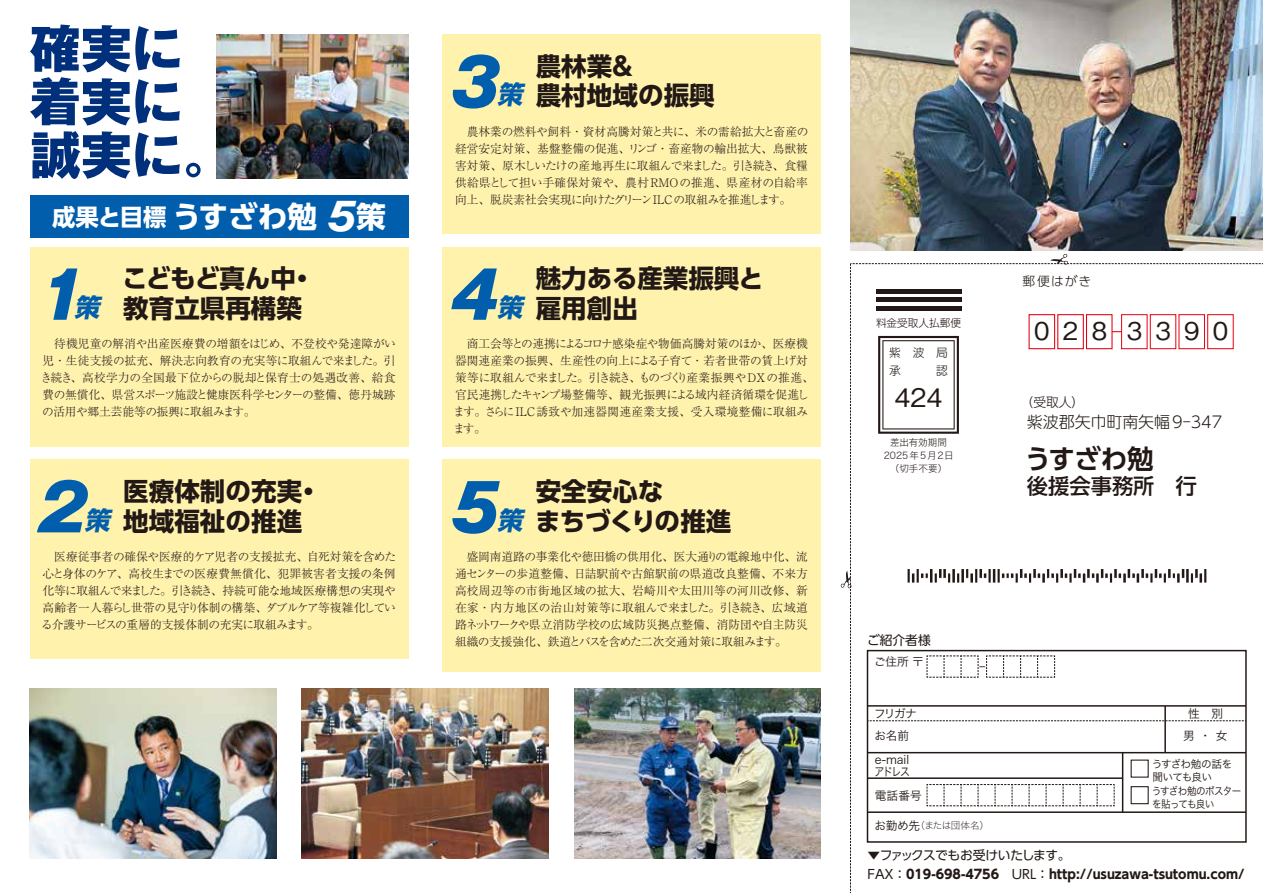
<style>
.page{position:relative;width:1263px;height:893px;background:#fff}
.page>*{position:absolute;margin:0;border:0;box-sizing:border-box;transform-origin:0 0}
.t1{font:800 63.75px "Gothic MB101 Pr 6 N";color:#005ead}
.t2{font:800 51px/53.1px "Gothic MB101 Pr 6 N";color:#002f7b}
.t3{font:700 38.25px "Gothic MB101 Pr 6 N";color:#fff}
.t4{font:700 29.7px "UD Shin Go Pr 6 N";letter-spacing:-.005em;color:#fff}
.t5{font:700 26.55px "UD Shin Go Pr 6 N De";letter-spacing:-.015em;color:#221815}
.t6{font:700 25.5px "UD Shin Go Pr 6 N";color:#221815}
.t7{font:700 25.5px "UD Shin Go Pr 6 N";letter-spacing:-.035em;color:#221815}
.t8{font:700 25.5px "UD Shin Go Pr 6 N";letter-spacing:-.025em;color:#221815}
.t9{font:500 25.5px "Gothic BBB Pr 6 N";color:#221815}
.t10{font:italic 700 25.5px "UD Shin Go Pr 6 N";color:#005ead}
.t11{font:500 24.45px "Gothic BBB Pr 6 N";color:#221815}
.t12{font:700 23.4px "UD Shin Go Pr 6 N";letter-spacing:-.025em;color:#fff}
.t13{font:500 21.3px "UD Shin Go Pr 6 N";color:#221815}
.t14{font:300 15.9px "UD Shin Go Pr 6 N";color:#221815}
.t15{font:700 12.75px/19.2px "UD Shin Go Pr 6 N";color:#221815}
.t16{font:300 12.75px "UD Shin Go Pr 6 N";letter-spacing:.075em;color:#221815}
.t17{font:12.75px "UD Shin Go Pr 6 N";color:#221815}
.t18{font:300 11.7px/17px "Ryumin Pr 6 N";letter-spacing:-.005em;color:#221815;text-align:right}
.t19{font:300 11.7px/17px "Ryumin Pr 6 N";letter-spacing:-.035em;color:#221815}
.t20{font:300 11.7px/17px "Ryumin Pr 6 N";letter-spacing:-.05em;color:#221815}
.t21{font:11.7px/21.3px "Hira Kaku Std N W3";letter-spacing:-.03em;color:#221815}
.t22{font:11.7px/11.7px "Hira Kaku Std N W3";letter-spacing:-.055em;color:#221815}
.t23{font:300 11.7px/18px "UD Shin Go Pr 6 N";color:#221815}
.t24{font:11.7px "Hira Kaku Std N W3";letter-spacing:-.03em;color:#221815;scale:.5 1}
.t25{font:10.65px/12.8px "Hira Kaku Std N W3";letter-spacing:-.075em;color:#221815;scale:.9 1}
.t26{font:10.65px/12.8px "Hira Kaku Std N W3";letter-spacing:-.075em;color:#221815}
.t27{font:300 10.65px "UD Shin Go Pr 6 N";color:#221815}
.t28{font:9.6px/12.8px "Hira Kaku Std N W2";color:#221815;text-align:center}
.t29{font:9.6px "Hira Kaku Std N W1";letter-spacing:-.035em;color:#221815}
.s1{font-style:italic;color:#005ead}
.s2{font-weight:400}
</style>
<div class="page">
<div style="left:442px;top:34px;width:379px;height:200px;background:#fff2ad"></div>
<div style="left:442px;top:247px;width:379px;height:199px;background:#fff2ad"></div>
<div style="left:442px;top:459px;width:379px;height:213px;background:#fff2ad"></div>
<div style="left:30px;top:247px;width:378px;height:199px;background:#fff2ad"></div>
<div style="left:30px;top:459px;width:378px;height:200px;background:#fff2ad"></div>
<div style="left:30px;top:196px;width:378px;height:42px;background:#005ead"></div>
<img style="left:30px;top:689px;width:246px;height:170px">
<img style="left:217px;top:34px;width:191px;height:145px">
<img style="left:302px;top:689px;width:246px;height:170px">
<img style="left:574px;top:689px;width:247px;height:170px">
<img style="left:850px;top:0;width:413px;height:251px">
<svg style="left:841px;top:254px;width:422px;height:639px"></svg>
<img style="left:900px;top:558px;width:313px;height:35px">
<h2 class="t2" style="left:30px;top:20px;width:206px">確実に着実に誠実に。</h2>
<h3 class="t12" style="left:52px;top:198px;width:116px">成果と目標</h3>
<h3 class="t4" style="left:172px;top:193px;width:147px">うすざわ勉</h3>
<h3 class="t3" style="left:327px;top:185px;width:31px">5</h3>
<h3 class="t4" style="left:356px;top:193px;width:31px">策</h3>
<h3 class="t8" style="left:122px;top:258px;width:175px">こどもど真ん中</h3>
<h1 class="t1" style="left:38px;top:242px;width:50px">1</h1>
<h3 class="t6" style="left:290px;top:258px;width:27px">・</h3>
<h3 class="t10" style="left:74px;top:286px;width:34px">策</h3>
<h3 class="t6" style="left:123px;top:287px;width:180px">教育立県再構築</h3>
<p class="t18" style="left:43px;top:335px;width:355px">　待機児童の解消や出産医療費の増額をはじめ、不登校や発達障がい児・生徒支援の拡充、解決志向教育の充実等に取組んで来ました。引、高校学力の全国最下位からの脱却と保育士の処遇改善、給食</p>
<p class="t19" style="left:41px;top:369px;width:356px">き続き<br>費の無償化、県営スポーツ施設と健康医科学センターの整備、徳丹城跡の活用や郷土芸能等の振興に取組みます。</p>
<h3 class="t6" style="left:123px;top:470px;width:180px">医療体制の充実</h3>
<h1 class="t1" style="left:38px;top:455px;width:52px">2</h1>
<h3 class="t6" style="left:296px;top:470px;width:27px">・</h3>
<h3 class="t6" style="left:85px;top:500px;width:219px"><span class="s1">策</span>地域福祉の推進</h3>
<p class="t18" style="left:43px;top:547px;width:355px">　医療従事者の確保や医療的ケア児者の支援拡充、自死対策を含めた心と身体のケア、高校生までの医療費無償化、犯罪被害者支援の条例、持続可能な地域医療構想の実現や</p>
<p class="t20" style="left:41px;top:581px;width:356px">化等に取組んで来ました。引き続き<br>高齢者一人暮らし世帯の見守り体制の構築、ダブルケア等複雑化している介護サービスの重層的支援体制の充実に取組みます。</p>
<h3 class="t6" style="left:536px;top:45px;width:101px">農林業&amp;</h3>
<h1 class="t1" style="left:451px;top:30px;width:50px">3</h1>
<h3 class="t6" style="left:497px;top:75px;width:219px"><span class="s1">策</span>農村地域の振興</h3>
<p class="t18" style="left:455px;top:122px;width:355px">　農林業の燃料や飼料・資材高騰対策と共に、米の需給拡大と畜産のリンゴ・畜産物の輸出拡大、鳥獣被</p>
<p class="t18" style="left:455px;top:139px;width:177px">経営安定対策、基盤整備の促進、</p>
<p class="t18" style="left:773px;top:156px;width:37px">、食糧</p>
<p class="t18" style="left:455px;top:156px;width:354px;text-align:left">害対策、原木しいたけの産地再生に取組んで来ました。引き続き<br>供給県として担い手確保対策や、農村RMOの推進、県産材の自給率向上、脱炭素社会実現に向けたグリーンILCの取組みを推進します。</p>
<h3 class="t6" style="left:536px;top:258px;width:229px">魅力ある産業振興と</h3>
<h1 class="t1" style="left:451px;top:242px;width:50px">4</h1>
<h3 class="t6" style="left:497px;top:287px;width:142px"><span class="s1">策</span>雇用創出</h3>
<p class="t19" style="left:455px;top:335px;width:354px">　商工会等との連携によるコロナ感染症や物価高騰対策のほか、医療機</p>
<p class="t18" style="left:455px;top:352px;width:354px">器関連産業の振興、生産性の向上による子育て・若者世帯の賃上げ対</p>
<p class="t18" style="left:639px;top:369px;width:177px">ものづくり産業振興やDXの推進、</p>
<p class="t18" style="left:629px;top:369px;width:13px">、</p>
<p class="t18" style="left:453px;top:369px;width:357px;text-align:left">策等に取組んで来ました。引き続き<br>官民連携したキャンプ場整備等、観光振興による域内経済循環を促進します。さらにILC誘致や加速器関連産業支援、受入環境整備に取組みます。</p>
<h3 class="t6" style="left:536px;top:470px;width:129px">安全安心な</h3>
<h1 class="t1" style="left:451px;top:455px;width:51px">5</h1>
<h3 class="t7" style="left:497px;top:500px;width:236px"><span class="s1">策</span>まちづくりの推進</h3>
<p class="t18" style="left:455px;top:547px;width:354px">　盛岡南道路の事業化や徳田橋の供用化、医大通りの電線地中化、流通センターの歩道整備、日詰駅前や古館駅前の県道改良整備、不来方高校周辺等の市街地区域の拡大、岩崎川や太田川等の河川改修、新、広域道</p>
<p class="t18" style="left:455px;top:598px;width:354px;text-align:left">在家・内方地区の治山対策等に取組んで来ました。引き続き<br>路ネットワークや県立消防学校の広域防災拠点整備、消防団や自主防災組織の支援強化、鉄道とバスを含めた二次交通対策に取組みます。</p>
<p class="t27" style="left:876px;top:315px;width:87px">料金受取人払郵便</p>
<p class="t23" style="left:889px;top:343px;width:60px">紫　波　局承　　　認</p>
<h3 class="t9" style="left:894px;top:377px;width:50px">424</h3>
<p class="t28" style="left:884px;top:436px;width:72px">差出有効期間<br>2025年5月2日（切手不要(</p>
<p class="t16" style="left:1022px;top:270px;width:70px">郵便はがき</p>
<h3 class="t11" style="left:1034px;top:312px;width:17px">0</h3>
<h3 class="t11" style="left:1063px;top:312px;width:17px">2</h3>
<h3 class="t11" style="left:1092px;top:312px;width:17px">8</h3>
<h3 class="t11" style="left:1127px;top:312px;width:17px">3</h3>
<h3 class="t11" style="left:1155px;top:312px;width:17px">3</h3>
<h3 class="t11" style="left:1184px;top:312px;width:17px">9</h3>
<h3 class="t11" style="left:1213px;top:312px;width:17px">0</h3>
<p class="t16" style="left:1020px;top:391px;width:65px">（受取人(</p>
<h3 class="t14" style="left:1027px;top:409px;width:197px">紫波郡矢巾町南矢幅9‒347</h3>
<h3 class="t5" style="left:1024px;top:437px;width:131px">うすざわ勉</h3>
<h3 class="t13" style="left:1027px;top:469px;width:172px">後援会事務所　行</h3>
<p class="t17" style="left:867px;top:630px;width:65px">ご紹介者様</p>
<p class="t21" style="left:874px;top:651px;width:51px">ご住所〒</p>
<p class="t24" style="left:979px;top:656px;width:13px">̶</p>
<p class="t21" style="left:874px;top:703px;width:44px">フリガナお名前</p>
<p class="t21" style="left:1183px;top:703px;width:46px;text-align:center">性　別男・女</p>
<p class="t22" style="left:874px;top:754px;width:37px">-e mailアドレス</p>
<p class="t21" style="left:875px;top:785px;width:48px">電話番号</p>
<p class="t21" style="left:874px;top:815px;width:47px">お勤め先</p>
<p class="t29" style="left:915px;top:818px;width:75px">（または団体名(</p>
<p class="t26" style="left:1152px;top:758px;width:82px">うすざわ勉の話を聞いても良い</p>
<p class="t25" style="left:1152px;top:784px;width:101px">うすざわ勉のポスターを貼っても良い</p>
<p class="t15" style="left:867px;top:845px;width:379px"><span class="s2">▼ファックスでもお受けいたします。<br>FAX：</span>019-698-4756<span class="s2">　URL：</span>http://usuzawa-tsutomu.com/</p>
</div>
